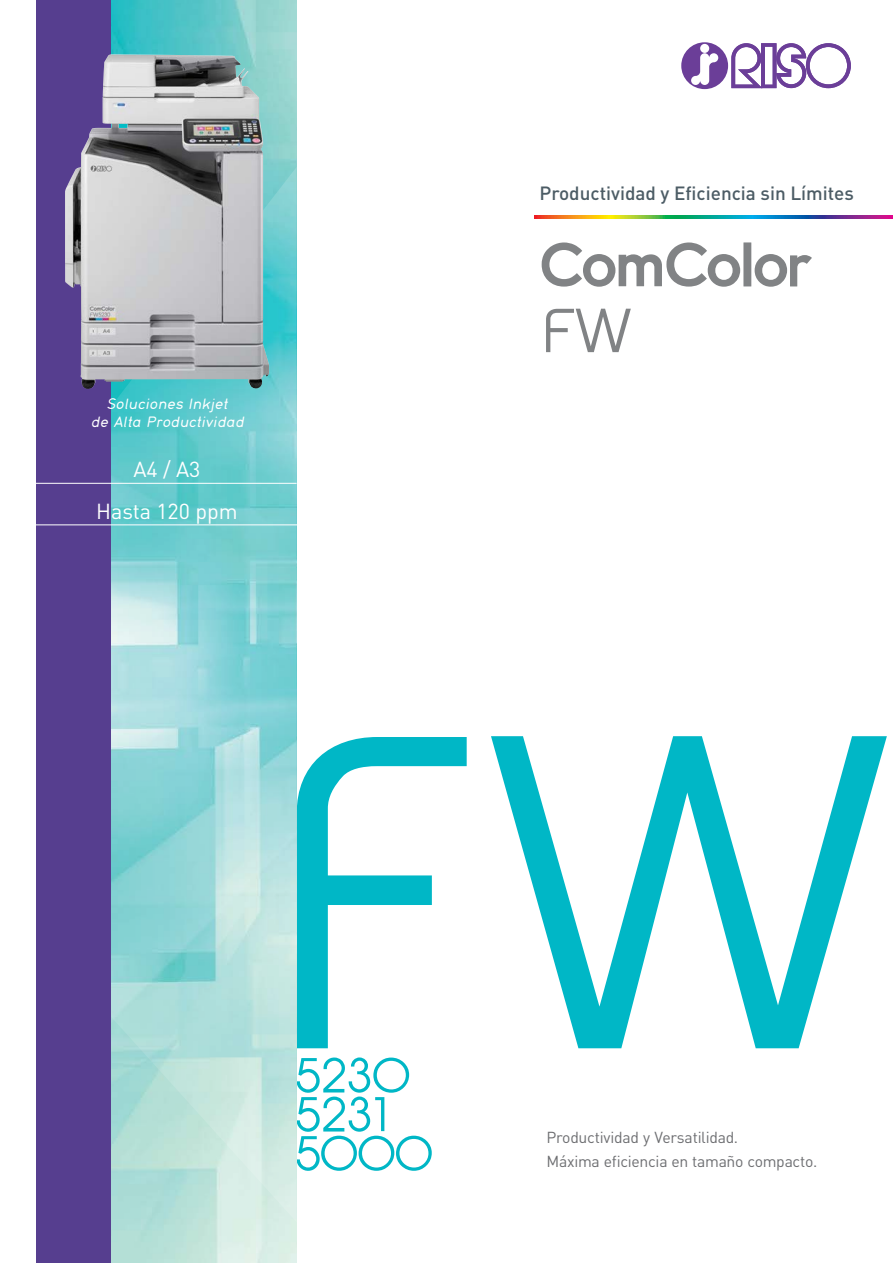
<style>
.page{position:relative;width:893px;height:1263px;background:#fff}
.page>*{position:absolute;margin:0;border:0;box-sizing:border-box;transform-origin:0 0}
.t1{font:21.45px/42px "DIN Pro";color:#fff;text-align:center}
.t2{font:500 18.9px "DIN";color:#4c5c65}
.t3{font:15.75px/23.5px "DIN Pro";letter-spacing:-.02em;color:#6d6e71}
.t4{font:italic 15.75px/18px "Din 16";color:#fff;text-align:center}
</style>
<div class="page">
<svg style="left:297px;top:737px;width:170px;height:311px"></svg>
<svg style="left:491px;top:736px;width:396px;height:312px"></svg>
<img style="left:110px;top:0;width:187px;height:1263px">
<svg style="left:110px;top:167px;width:187px;height:1055px;background:#96d7d7"></svg>
<div style="left:36px;top:0;width:74px;height:1263px;background:#563e8f"></div>
<svg style="left:535px;top:215px;width:358px;height:3px"></svg>
<svg style="left:542px;top:242px;width:198px;height:45px"></svg>
<div style="left:743px;top:242px;width:8px;height:44px;background:#818385"></div>
<svg style="left:755px;top:254px;width:57px;height:33px"></svg>
<svg style="left:546px;top:309px;width:85px;height:43px"></svg>
<svg style="left:681px;top:42px;width:170px;height:47px"></svg>
<hr style="left:35px;top:483px;width:262px;height:1px;background:#fff">
<hr style="left:35px;top:524px;width:263px;height:1px;background:#fff">
<img style="left:65px;top:54px;width:204px;height:335px">
<svg style="left:297px;top:1057px;width:135px;height:114px"></svg>
<p class="t4" style="left:91px;top:395px;width:157px">Soluciones Inkjet<br>de Alta Productividad</p>
<h1 class="t1" style="left:96px;top:447px;width:143px">A4 / A3<br>Hasta 120 ppm</h1>
<p class="t2" style="left:539px;top:182px;width:316px">Productividad y Eficiencia sin Límites</p>
<p class="t3" style="left:546px;top:1125px;width:272px">Productividad y Versatilidad.<br>Máxima eficiencia en tamaño compacto.</p>
</div>
